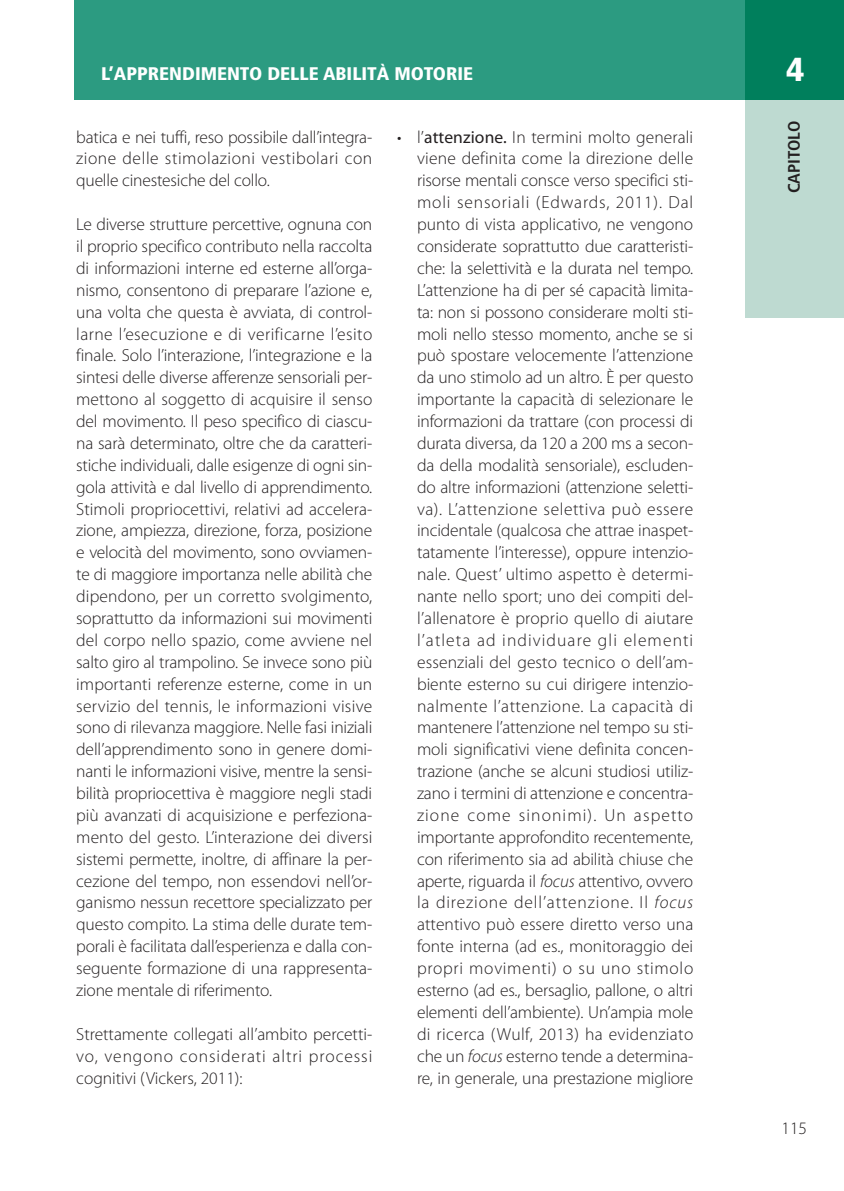
<style>
.page{position:relative;width:844px;height:1191px;background:#fff}
.page>*{position:absolute;margin:0;border:0;box-sizing:border-box;transform-origin:0 0}
.t1{font:900 condensed 33.25px "Frutiger";color:#fff;scale:1.05 1}
.t2{font:900 condensed 18.2px "Frutiger";color:#fff;scale:1.05 1}
.t3{font:300 17.5px/21.9px "Myriad Pro";letter-spacing:-.01em;color:#231f20;text-align:justify}
.t4{font:700 condensed 16.62px "Frutiger";color:#231f20;scale:1.05 1}
.s1{font-weight:400}
.s2{font-style:italic}
</style>
<div class="page">
<div style="left:74px;top:0;width:769px;height:100px;background:#2c9b81"></div>
<div style="left:745px;top:0;width:98px;height:317px;background:#bedad1"></div>
<div style="left:745px;top:0;width:98px;height:100px;background:#007f5c"></div>
<p class="t2" style="left:101px;top:66px;width:356px">L’APPRENDIMENTO DELLE ABILITÀ MOTORIE</p>
<h1 class="t1" style="left:785px;top:56px;width:19px">4</h1>
<p class="t3" style="left:76px;top:127px;width:297px">batica e nei tuffi, reso possibile dall’integra&shy;zione delle stimolazioni vestibolari con quelle cinestesiche del collo.</p>
<p class="t3" style="left:76px;top:215px;width:297px">Le diverse strutture percettive, ognuna con il proprio specifico contributo nella raccolta di informazioni interne ed esterne all’orga&shy;nismo, consentono di preparare l’azione e, una volta che questa è avviata, di control&shy;larne l’esecuzione e di verificarne l’esito finale. Solo l’interazione, l’integrazione e la sintesi delle diverse afferenze sensoriali per&shy;mettono al soggetto di acquisire il senso del movimento. Il peso specifico di ciascu&shy;na sarà determinato, oltre che da caratteri&shy;stiche individuali, dalle esigenze di ogni sin&shy;gola attività e dal livello di apprendimento.<br>Stimoli propriocettivi, relativi ad accelera&shy;zione, ampiezza, direzione, forza, posizione e velocità del movimento, sono ovviamen&shy;te di maggiore importanza nelle abilità che dipendono, per un corretto svolgimento, soprattutto da informazioni sui movimenti del corpo nello spazio, come avviene nel salto giro al trampolino. Se invece sono più importanti referenze esterne, come in un servizio del tennis, le informazioni visive sono di rilevanza maggiore. Nelle fasi iniziali dell’apprendimento sono in genere domi&shy;nanti le informazioni visive, mentre la sensi&shy;bilità propriocettiva è maggiore negli stadi più avanzati di acquisizione e perfeziona&shy;mento del gesto. L’interazione dei diversi sistemi permette, inoltre, di affinare la per&shy;cezione del tempo, non essendovi nell’or&shy;ganismo nessun recettore specializzato per questo compito. La stima delle durate tem&shy;porali è facilitata dall’esperienza e dalla con&shy;seguente formazione di una rappresenta&shy;zione mentale di riferimento.</p>
<p class="t3" style="left:76px;top:1024px;width:297px">Strettamente collegati all’ambito percetti&shy;vo, vengono considerati altri processi cognitivi (Vickers, 2011):</p>
<p class="t3" style="left:417px;top:127px;width:278px;text-indent:-20px">• l’<span class="s1">attenzione.</span> In termini molto generali viene definita come la direzione delle risorse mentali consce verso specifici sti&shy;moli sensoriali (Edwards, 2011). Dal punto di vista applicativo, ne vengono considerate soprattutto due caratteristi&shy;che: la selettività e la durata nel tempo.<br>L’attenzione ha di per sé capacità limita&shy;ta: non si possono considerare molti sti&shy;moli nello stesso momento, anche se si può spostare velocemente l’attenzione da uno stimolo ad un altro. È per questo importante la capacità di selezionare le informazioni da trattare (con processi di durata diversa, da 120 a 200 ms a secon&shy;da della modalità sensoriale), escluden&shy;do altre informazioni (attenzione seletti&shy;va). L’attenzione selettiva può essere incidentale (qualcosa che attrae inaspet&shy;tatamente l’interesse), oppure intenzio&shy;nale. Quest’ ultimo aspetto è determi&shy;nante nello sport; uno dei compiti del&shy;l’allenatore è proprio quello di aiutare l’atleta ad individuare gli elementi essenziali del gesto tecnico o dell’am&shy;biente esterno su cui dirigere intenzio&shy;nalmente l’attenzione. La capacità di mantenere l’attenzione nel tempo su sti&shy;moli significativi viene definita concen&shy;trazione (anche se alcuni studiosi utiliz&shy;zano i termini di attenzione e concentra&shy;zione come sinonimi). Un aspetto importante approfondito recentemente, con riferimento sia ad abilità chiuse che aperte, riguarda il <span class="s2">focus</span> attentivo, ovvero la direzione dell’attenzione. Il <span class="s2">focus </span>attentivo può essere diretto verso una fonte interna (ad es., monitoraggio dei propri movimenti) o su uno stimolo esterno (ad es., bersaglio, pallone, o altri elementi dell’ambiente). Un’ampia mole di ricerca (Wulf, 2013) ha evidenziato che un <span class="s2">focus</span> esterno tende a determina&shy;re, in generale, una prestazione migliore</p>
<p class="t4" style="left:787px;top:193px;width:70px;rotate:-90deg">CAPITOLO</p>
<p class="t3" style="left:781px;top:1118px;width:27px">115</p>
</div>
